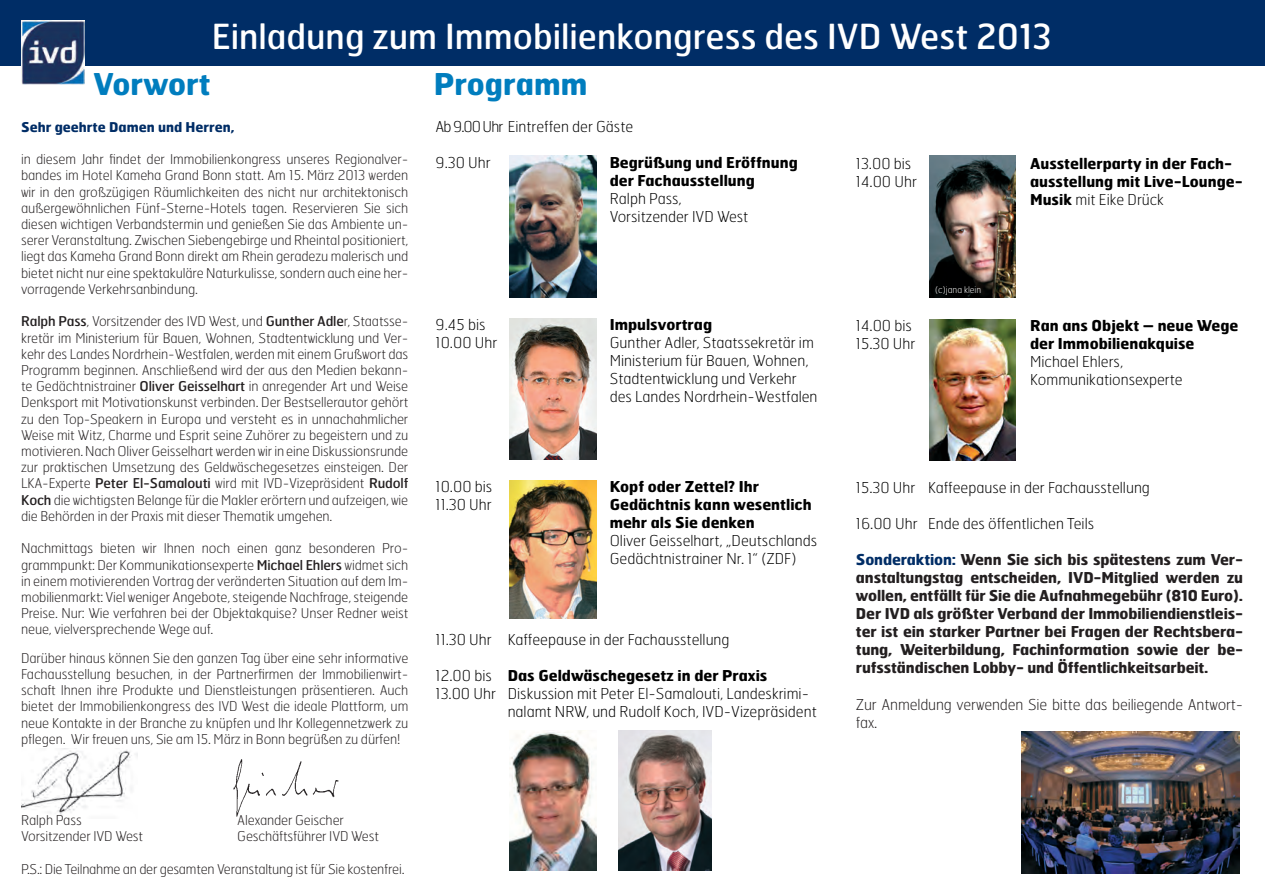
<style>
.page{position:relative;width:1265px;height:896px;background:#fff}
.page>*{position:absolute;margin:0;border:0;box-sizing:border-box;transform-origin:0 0}
.t1{font:34.5px "Hermes";color:#fff}
.t2{font:700 30px "Hermes";color:#007dbe}
.t3{font:100 15px/18px "Hermes";color:#000}
.t4{font:700 15px/18px "Hermes";letter-spacing:-.01em;color:#231f20;text-align:justify}
.t5{font:700 15px/18px "Hermes";color:#000}
.t6{font:100 15px/18px "Hermes";letter-spacing:-.01em;color:#231f20}
.t7{font:100 13.5px/16.2px "Hermes";letter-spacing:-.01em;color:#231f20;text-align:justify}
.t8{font:700 13.5px "Hermes";color:#002d66}
.t9{font:100 9px "Hermes";color:#fff}
.s1{font-weight:400}
.s2{font-weight:100}
.s3{color:#002d66}
</style>
<div class="page">
<div style="left:0;top:0;width:1264px;height:65px;background:#002d66"></div>
<img style="left:21px;top:748px;width:117px;height:68px">
<img style="left:233px;top:759px;width:106px;height:58px">
<img style="left:21px;top:20px;width:64px;height:64px">
<img style="left:509px;top:155px;width:87px;height:142px">
<img style="left:509px;top:318px;width:87px;height:142px">
<img style="left:509px;top:480px;width:87px;height:138px">
<img style="left:618px;top:730px;width:93px;height:140px">
<img style="left:509px;top:730px;width:87px;height:140px">
<img style="left:929px;top:155px;width:86px;height:142px">
<img style="left:929px;top:319px;width:86px;height:141px">
<img style="left:1021px;top:731px;width:218px;height:142px">
<h1 class="t1" style="left:212px;top:14px;width:841px">Einladung zum Immobilienkongress des IVD West 2013</h1>
<h2 class="t2" style="left:93px;top:65px;width:119px">Vorwort</h2>
<h2 class="t2" style="left:434px;top:65px;width:155px">Programm</h2>
<p class="t8" style="left:21px;top:118px;width:215px">Sehr geehrte Damen und Herren,</p>
<p class="t7" style="left:21px;top:151px;width:388px">in diesem Jahr findet der Immobilienkongress unseres Regionalver&shy;bandes im Hotel Kameha Grand Bonn statt. Am 15. März 2013 werden wir in den großzügigen Räumlichkeiten des nicht nur architektonisch außergewöhnlichen Fünf-Sterne-Hotels tagen. Reservieren Sie sich diesen wichtigen Verbandstermin und genießen Sie das Ambiente un&shy;serer Veranstaltung. Zwischen Siebengebirge und Rheintal positioniert, liegt das Kameha Grand Bonn direkt am Rhein geradezu malerisch und bietet nicht nur eine spektakuläre Naturkulisse, sondern auch eine her&shy;vorragende Verkehrsanbindung.</p>
<p class="t7" style="left:21px;top:313px;width:388px"><span class="s1">Ralph Pass</span>, Vorsitzender des IVD West, und <span class="s1">Gunther Adle</span>r, Staatsse&shy;kretär im Ministerium für Bauen, Wohnen, Stadtentwicklung und Ver&shy;kehr des Landes Nordrhein-Westfalen, werden mit einem Grußwort das Programm beginnen. Anschließend wird der aus den Medien bekann&shy;te Gedächtnistrainer <span class="s1">Oliver Geisselhart</span> in anregender Art und Weise Denksport mit Motivationskunst verbinden. Der Bestsellerautor gehört zu den Top-Speakern in Europa und versteht es in unnachahmlicher Weise mit Witz, Charme und Esprit seine Zuhörer zu begeistern und zu motivieren. Nach Oliver Geisselhart werden wir in eine Diskussionsrunde zur praktischen Umsetzung des Geldwäschegesetzes einsteigen. Der LKA-Experte <span class="s1">Peter El-Samalouti</span> wird mit IVD-Vizepräsident <span class="s1">Rudolf Koch</span> die wichtigsten Belange für die Makler erörtern und aufzeigen, wie die Behörden in der Praxis mit dieser Thematik umgehen.</p>
<p class="t7" style="left:21px;top:539px;width:388px">Nachmittags bieten wir Ihnen noch einen ganz besonderen Pro&shy;grammpunkt: Der Kommunikationsexperte <span class="s1">Michael Ehlers</span> widmet sich in einem motivierenden Vortrag der veränderten Situation auf dem Im&shy;mobilienmarkt: Viel weniger Angebote, steigende Nachfrage, steigende Preise. Nur: Wie verfahren bei der Objektakquise? Unser Redner weist neue, vielversprechende Wege auf.</p>
<p class="t7" style="left:21px;top:649px;width:388px">Darüber hinaus können Sie den ganzen Tag über eine sehr informative Fachausstellung besuchen, in der Partnerfirmen der Immobilienwirt&shy;schaft Ihnen ihre Produkte und Dienstleistungen präsentieren. Auch bietet der Immobilienkongress des IVD West die ideale Plattform, um neue Kontakte in der Branche zu knüpfen und Ihr Kollegennetzwerk zu pflegen. Wir freuen uns, Sie am 15. März in Bonn begrüßen zu dürfen!</p>
<p class="t3" style="left:435px;top:117px;width:199px">Ab 9.00 Uhr Eintreffen der Gäste</p>
<p class="t3" style="left:435px;top:153px;width:57px">9.30 Uhr</p>
<p class="t5" style="left:609px;top:153px;width:189px">Begrüßung und Eröffnung der Fachausstellung</p>
<p class="t3" style="left:609px;top:189px;width:140px">Ralph Pass,<br>Vorsitzender IVD West</p>
<p class="t3" style="left:435px;top:315px;width:51px">9.45 bis</p>
<p class="t5" style="left:609px;top:315px;width:104px">Impulsvortrag</p>
<p class="t3" style="left:435px;top:333px;width:63px">10.00 Uhr</p>
<p class="t3" style="left:609px;top:333px;width:209px">Gunther Adler, Staatssekretär im<br>Ministerium für Bauen, Wohnen,<br>Stadtentwicklung und Verkehr des Landes Nordrhein-Westfalen</p>
<p class="t3" style="left:435px;top:477px;width:58px">10.00 bis</p>
<p class="t5" style="left:609px;top:477px;width:151px">Kopf oder Zettel? Ihr</p>
<p class="t3" style="left:435px;top:495px;width:58px">11.30 Uhr</p>
<p class="t5" style="left:609px;top:495px;width:203px">Gedächtnis kann wesentlich mehr als Sie denken</p>
<p class="t3" style="left:609px;top:531px;width:209px">Oliver Geisselhart, „Deutschlands<br>Gedächtnistrainer Nr. 1“ (ZDF)</p>
<p class="t3" style="left:435px;top:630px;width:295px">11.30 Uhr Kaffeepause in der Fachausstellung</p>
<p class="t5" style="left:435px;top:666px;width:333px"><span class="s2">12.00 bis</span> Das Geldwäschegesetz in der Praxis</p>
<p class="t3" style="left:435px;top:684px;width:375px">13.00 Uhr Diskussion mit Peter El-Samalouti, Landeskrimi-</p>
<p class="t3" style="left:507px;top:702px;width:310px">nalamt NRW, und Rudolf Koch, IVD-Vizepräsident</p>
<p class="t7" style="left:21px;top:811px;width:62px">Ralph Pass</p>
<p class="t7" style="left:237px;top:811px;width:108px">Alexander Geischer</p>
<p class="t7" style="left:21px;top:827px;width:124px">Vorsitzender IVD West</p>
<p class="t7" style="left:237px;top:827px;width:143px">Geschäftsführer IVD West</p>
<p class="t7" style="left:21px;top:859px;width:385px">P.S.: Die Teilnahme an der gesamten Veranstaltung ist für Sie kostenfrei.</p>
<p class="t3" style="left:855px;top:154px;width:57px">13.00 bis</p>
<p class="t5" style="left:1029px;top:154px;width:203px">Ausstellerparty in der Fach-</p>
<p class="t3" style="left:855px;top:172px;width:62px">14.00 Uhr</p>
<p class="t5" style="left:1029px;top:172px;width:214px">ausstellung mit Live-Lounge-<br>Musik <span class="s2">mit Eike Drück</span></p>
<p class="t9" style="left:935px;top:284px;width:47px">(c)jana klein</p>
<p class="t3" style="left:855px;top:316px;width:58px">14.00 bis</p>
<p class="t5" style="left:1029px;top:316px;width:210px">Ran ans Objekt – neue Wege</p>
<p class="t3" style="left:855px;top:334px;width:61px">15.30 Uhr</p>
<p class="t5" style="left:1029px;top:334px;width:166px">der Immobilienakquise</p>
<p class="t3" style="left:1029px;top:352px;width:154px">Michael Ehlers,<br>Kommunikationsexperte</p>
<p class="t3" style="left:855px;top:478px;width:295px">15.30 Uhr Kaffeepause in der Fachausstellung</p>
<p class="t3" style="left:855px;top:514px;width:240px">16.00 Uhr Ende des öffentlichen Teils</p>
<p class="t4" style="left:855px;top:550px;width:388px"><span class="s3">Sonderaktion:</span> Wenn Sie sich bis spätestens zum Ver&shy;anstaltungstag entscheiden, IVD-Mitglied werden zu wollen, entfällt für Sie die Aufnahmegebühr (810 Euro).<br>Der IVD als größter Verband der Immobiliendienstleis&shy;ter ist ein starker Partner bei Fragen der Rechtsbera&shy;tung, Weiterbildung, Fachinformation sowie der be&shy;rufsständischen Lobby- und Öffentlichkeitsarbeit.</p>
<p class="t6" style="left:855px;top:694px;width:388px">Zur Anmeldung verwenden Sie bitte das beiliegende Antwort&shy;fax.</p>
</div>
